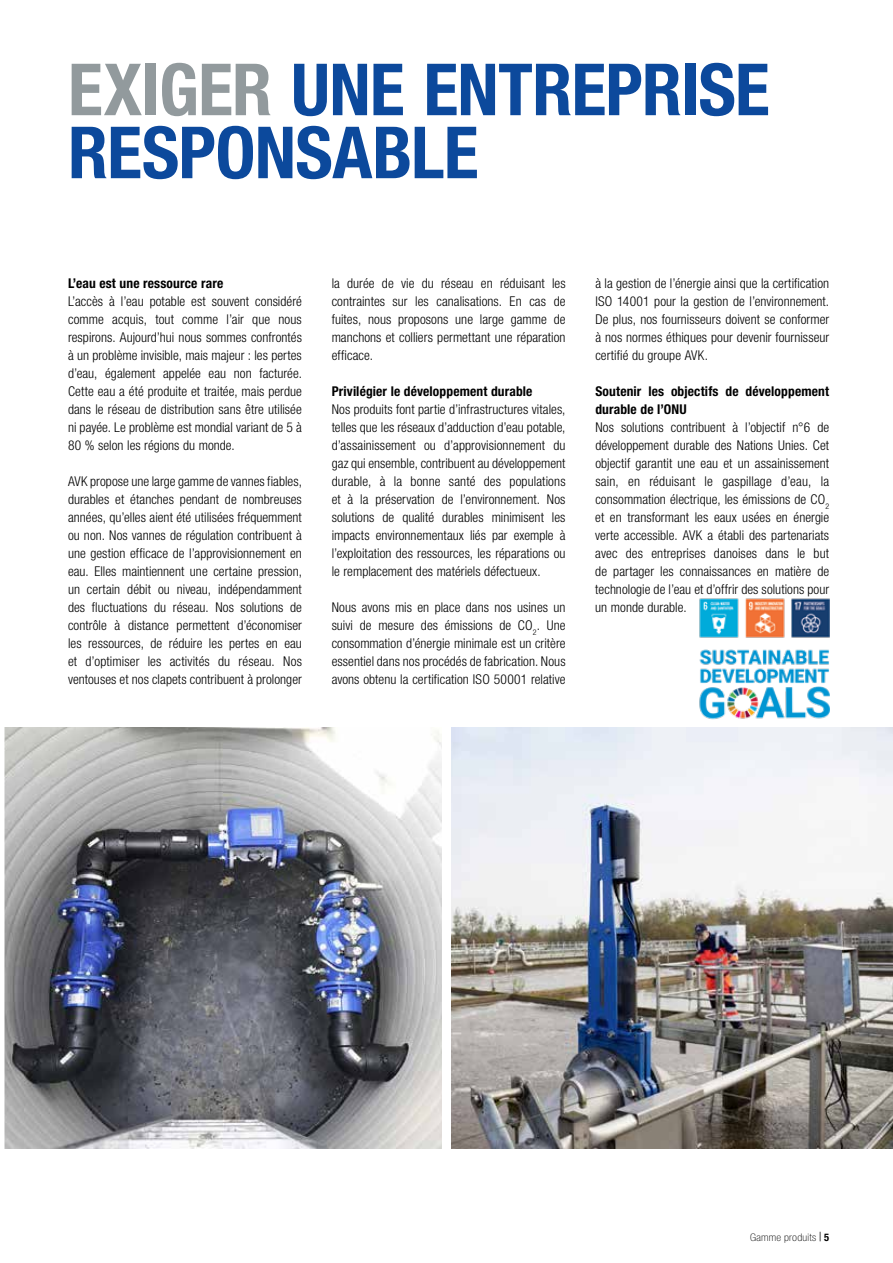
<style>
.page{position:relative;width:893px;height:1263px;background:#fff}
.page>*{position:absolute;margin:0;border:0;box-sizing:border-box;transform-origin:0 0}
.t1{font:700 condensed 72px/63px "Helvetica Neue LT Pro";letter-spacing:-.01em;color:#0c499c}
.t2{font:300 condensed 13.5px/18px "Helvetica Neue LT Pro";letter-spacing:.005em;color:#000;text-align:justify}
.t3{font:700 condensed 13.5px/18px "Helvetica Neue LT Pro";letter-spacing:.01em;color:#000}
.t4{font:100 condensed 10.5px "Helvetica Neue LT Pro";letter-spacing:.02em;color:#000;scale:1.1 1}
.s1{color:#929a9d}
.s2{font-family:"Times New Roman";font-weight:700;font-stretch:normal}
.s3{font-weight:700}
</style>
<div class="page">
<img style="left:4px;top:727px;width:889px;height:421px">
<div style="left:442px;top:717px;width:9px;height:441px;background:#fff"></div>
<img style="left:699px;top:598px;width:130px;height:122px">
<h1 class="t1" style="left:68px;top:57px;width:703px"><span class="s1">EXIGER</span> UNE ENTREPRISE<br>RESPONSABLE</h1>
<p class="t3" style="left:68px;top:274px;width:157px">L’eau est une ressource rare</p>
<p class="t2" style="left:68px;top:292px;width:235px">L’accès à l’eau potable est souvent considéré comme acquis, tout comme l’air que nous respirons. Aujourd’hui nous sommes confrontés à un problème invisible, mais majeur : les pertes d’eau, également appelée eau non facturée.<br>Cette eau a été produite et traitée, mais perdue dans le réseau de distribution sans être utilisée ni payée. Le problème est mondial variant de 5 à 80 % selon les régions du monde.</p>
<p class="t2" style="left:68px;top:472px;width:235px">AVK propose une large gamme de vannes fiables, durables et étanches pendant de nombreuses années, qu’elles aient été utilisées fréquemment ou non. Nos vannes de régulation contribuent à une gestion efficace de l’approvisionnement en eau. Elles maintiennent une certaine pression, un certain débit ou niveau, indépendamment des fluctuations du réseau. Nos solutions de contrôle à distance permettent d’économiser les ressources, de réduire les pertes en eau et d’optimiser les activités du réseau. Nos ventouses et nos clapets contribuent à prolonger</p>
<p class="t2" style="left:332px;top:274px;width:235px">la durée de vie du réseau en réduisant les contraintes sur les canalisations. En cas de fuites, nous proposons une large gamme de manchons et colliers permettant une réparation efficace.</p>
<p class="t3" style="left:332px;top:382px;width:202px">Privilégier le développement durable</p>
<p class="t2" style="left:332px;top:400px;width:235px">Nos produits font partie d’infrastructures vitales, telles que les réseaux d’adduction d’eau potable, d’assainissement ou d’approvisionnement du gaz qui ensemble, contribuent au développement durable, à la bonne santé des populations et à la préservation de l’environnement. Nos solutions de qualité durables minimisent les impacts environnementaux liés par exemple à l’exploitation des ressources, les réparations ou le remplacement des matériels défectueux.</p>
<p class="t2" style="left:332px;top:598px;width:235px">Nous avons mis en place dans nos usines un suivi de mesure des émissions de CO<sub>2</sub>. Une consommation d’énergie minimale est un critère essentiel dans nos procédés de fabrication. Nous avons obtenu la certification ISO 50001 relative</p>
<p class="t2" style="left:595px;top:274px;width:235px">à la gestion de l’énergie ainsi que la certification ISO 14001 pour la gestion de l’environnement.<br>De plus, nos fournisseurs doivent se conformer à nos normes éthiques pour devenir fournisseur certifié du groupe AVK.</p>
<p class="t3" style="left:595px;top:382px;width:235px">Soutenir les objectifs de développement durable de l’ONU</p>
<p class="t2" style="left:595px;top:418px;width:235px">Nos solutions contribuent à l’objectif n°6 de développement durable des Nations Unies. Cet objectif garantit une eau et un assainissement sain, en réduisant le gaspillage d’eau, la consommation électrique, les émissions de CO<sub>2 </sub>et en transformant les eaux usées en énergie verte accessible. AVK a établi des partenariats avec des entreprises danoises dans le but de partager les connaissances en matière de technologie de l’eau et d’offrir des solutions pour un monde durable.</p>
<p class="t4" style="left:750px;top:1231px;width:73px">Gamme produits <span class="s2">|</span> <span class="s3">5</span></p>
</div>
